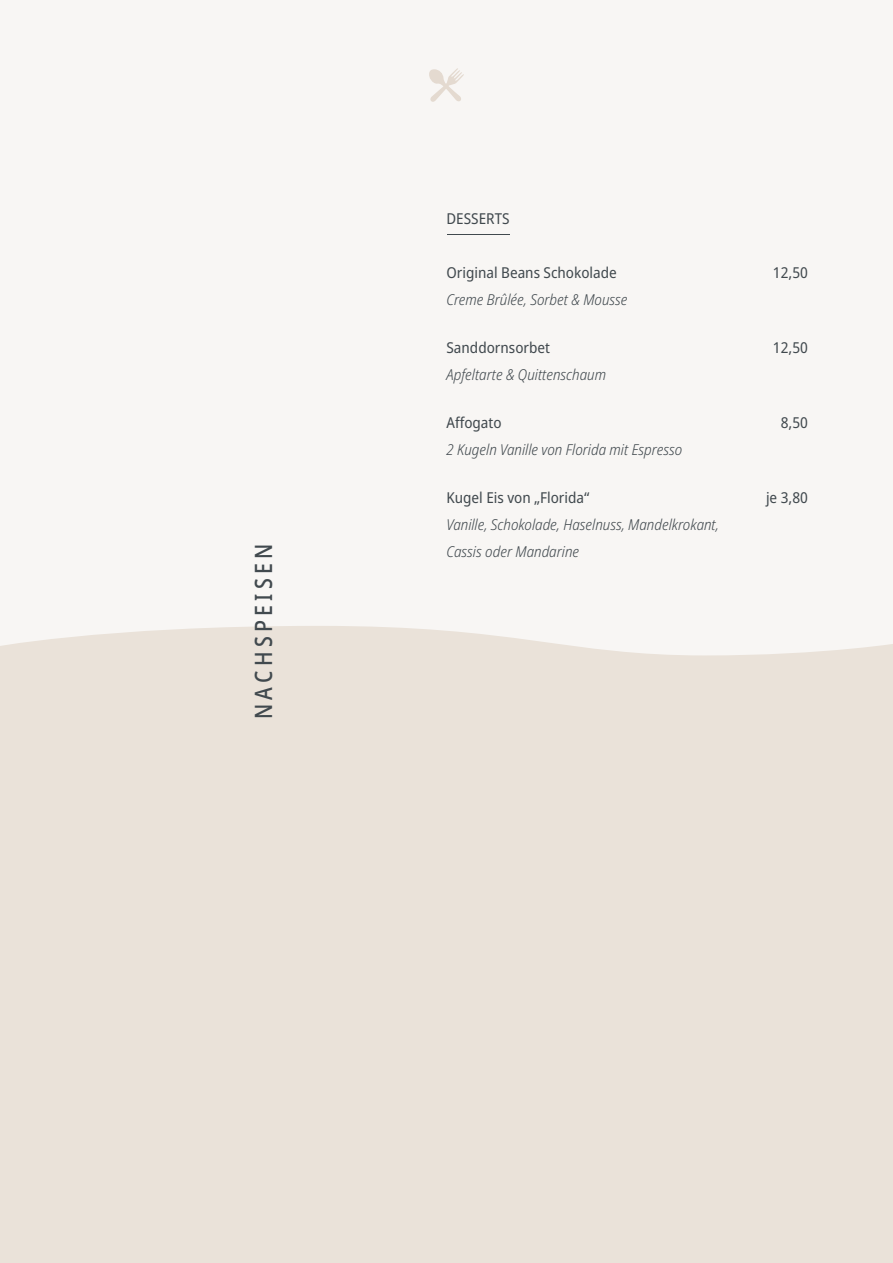
<style>
.page{position:relative;width:893px;height:1263px;background:#f8f6f4}
.page>*{position:absolute;margin:0;border:0;box-sizing:border-box;transform-origin:0 0}
.t1{font:500 semi-condensed 24px "Noto Sans";letter-spacing:.195em;color:#41494e;scale:.9 1}
.t2{font:italic 300 semi-condensed 15px/27px "Noto Sans";color:#41494e}
.t3{font:semi-condensed 15px "Noto Sans";color:#41494e}
</style>
<div class="page">
<div style="left:0;top:626px;width:893px;height:637px;background:#eae2d9"></div>
<svg style="left:429px;top:68px;width:35px;height:34px"></svg>
<hr style="left:447px;top:234px;width:62px;height:1px;background:#41494e">
<h1 class="t1" style="left:247px;top:719px;width:197px;rotate:-90deg">NACHSPEISEN</h1>
<p class="t3" style="left:446px;top:208px;width:65px">DESSERTS</p>
<p class="t3" style="left:446px;top:262px;width:172px">Original Beans Schokolade</p>
<p class="t3" style="left:773px;top:262px;width:36px">12,50</p>
<p class="t2" style="left:446px;top:287px;width:183px">Creme Brûlée, Sorbet &amp; Mousse</p>
<p class="t3" style="left:446px;top:337px;width:105px">Sanddornsorbet</p>
<p class="t3" style="left:773px;top:337px;width:36px">12,50</p>
<p class="t2" style="left:446px;top:362px;width:161px">Apfeltarte &amp; Quittenschaum</p>
<p class="t3" style="left:446px;top:412px;width:57px">Affogato</p>
<p class="t3" style="left:781px;top:412px;width:29px">8,50</p>
<p class="t2" style="left:446px;top:437px;width:237px">2 Kugeln Vanille von Florida mit Espresso</p>
<p class="t3" style="left:446px;top:487px;width:145px">Kugel Eis von „Florida“</p>
<p class="t3" style="left:766px;top:487px;width:43px">je 3,80</p>
<p class="t2" style="left:446px;top:512px;width:274px">Vanille, Schokolade, Haselnuss, Mandelkrokant,<br>Cassis oder Mandarine</p>
</div>
